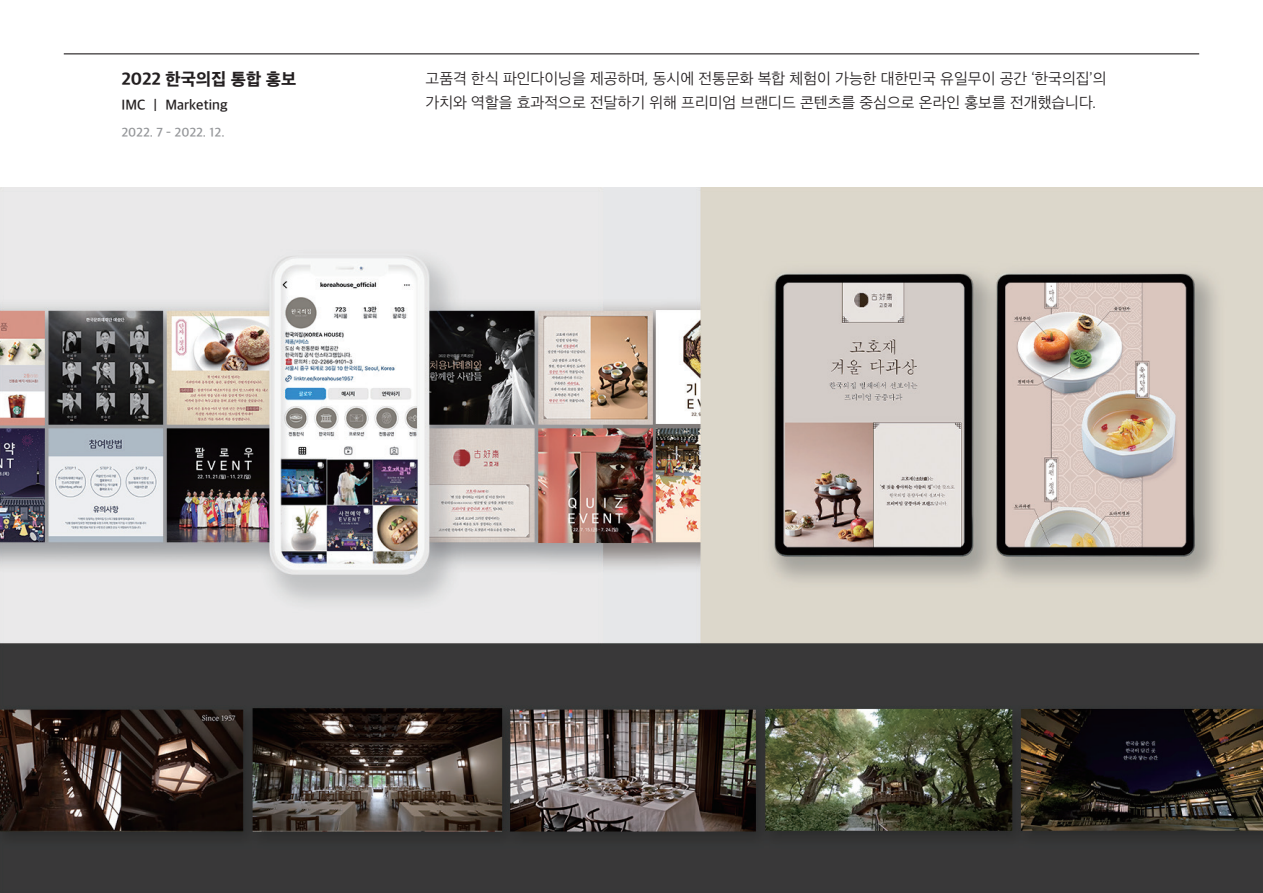
<style>
.page{position:relative;width:1263px;height:893px;background:#fff}
.page>*{position:absolute;margin:0;border:0;box-sizing:border-box;transform-origin:0 0}
.t1{font:16.5px "SD Gothic Neoa h Ex Bd";color:#231f20}
.t2{font:15px/24px "SD Gothic Neoa c Lt";color:#231f20}
.t3{font:13.5px "SD Gothic Neoa f Sm";color:#231f20}
.t4{font:12px "SD Gothic Neoa f Sm";letter-spacing:-.005em;color:#939598}
</style>
<div class="page">
<img style="left:0;top:188px;width:1263px;height:705px">
<hr style="left:64px;top:53px;width:1135px;height:1px;background:#231f20">
<p class="t1" style="left:122px;top:71px;width:176px">2022 한국의집 통합 홍보</p>
<p class="t3" style="left:122px;top:98px;width:107px">IMC ｜ Marketing</p>
<p class="t4" style="left:122px;top:126px;width:105px">2022. 7 - 2022. 12.</p>
<p class="t2" style="left:426px;top:67px;width:682px">고품격 한식 파인다이닝을 제공하며, 동시에 전통문화 복합 체험이 가능한 대한민국 유일무이 공간 ‘한국의집’의 가치와 역할을 효과적으로 전달하기 위해 프리미엄 브랜디드 콘텐츠를 중심으로 온라인 홍보를 전개했습니다.</p>
</div>
